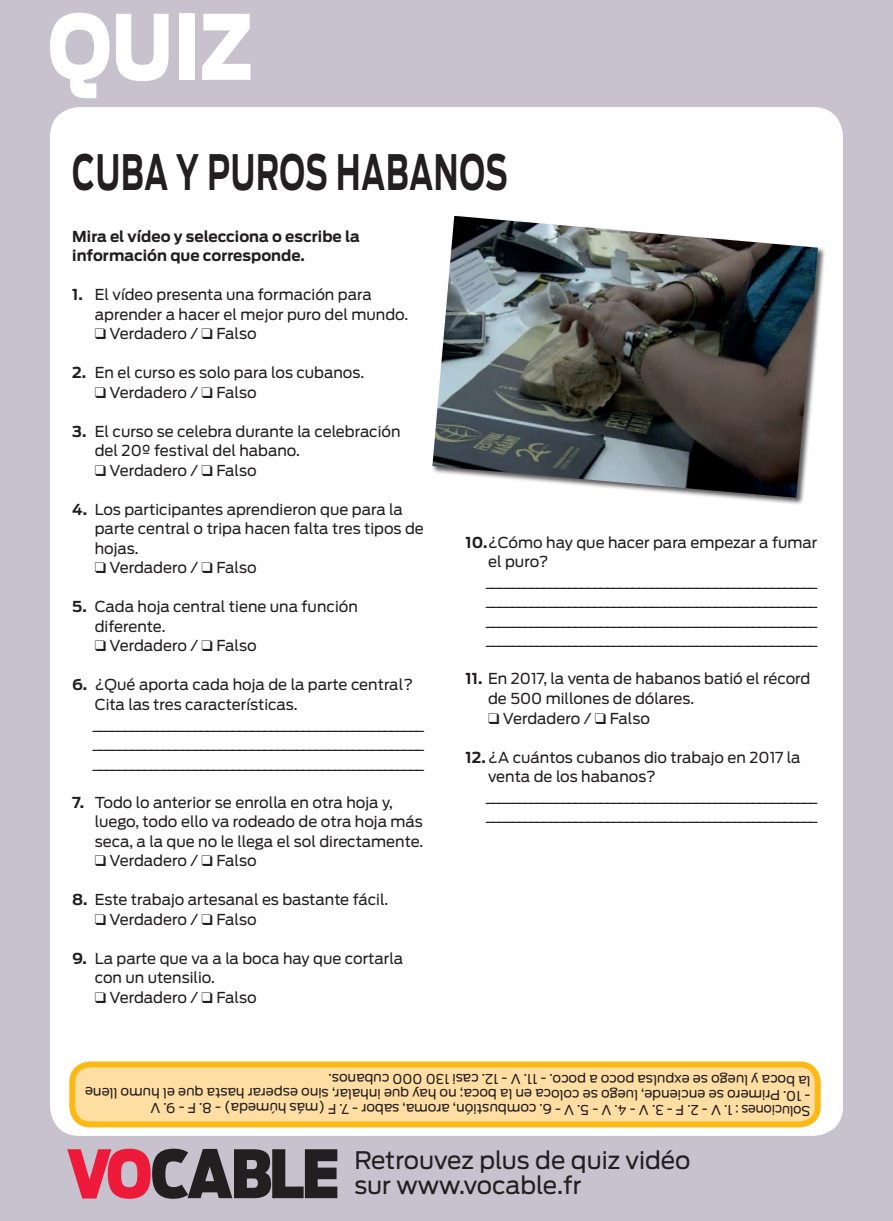
<style>
.page{position:relative;width:893px;height:1221px;background:#fff}
.page>*{position:absolute;margin:0;border:0;box-sizing:border-box;transform-origin:0 0}
.t1{font:900 89.1px "Antenna";color:#fff;scale:.83 1}
.t2{font:700 48.45px "Antenna";letter-spacing:.02em;color:#231f20;scale:.62 1}
.t3{font:24px/25.5px "Antenna";color:#231f20}
.t4{font:15px/19.5px "Antenna";color:#231f20}
.t5{font:700 15px/19.5px "Antenna";color:#231f20}
.t6{font:13.5px/14.5px "Antenna";letter-spacing:-.005em;color:#231f20}
.t7{font:13.5px "Antenna";letter-spacing:-.005em;color:#231f20;scale:.95 1}
.s1{font-weight:700}
</style>
<div class="page">
<div style="left:0;top:0;width:893px;height:1220px;background:#c8c2cf"></div>
<div style="left:50px;top:107px;width:793px;height:1028px;background:#fff;border-radius:30px"></div>
<svg style="left:67px;top:1148px;width:270px;height:50px"></svg>
<div style="left:72px;top:1064px;width:746px;height:60px;background:#ffdea4;border-radius:18px"></div>
<div style="left:69px;top:1061px;width:752px;height:66px;border:6px solid #fcb814;border-radius:18px"></div>
<div style="left:432px;top:215px;width:393px;height:290px;background:#231f20;opacity:.75"></div>
<img style="left:432px;top:216px;width:386px;height:282px">
<h1 class="t1" style="left:48px;top:-6px;width:248px">QUIZ</h1>
<h2 class="t2" style="left:72px;top:143px;width:704px">CUBA Y PUROS HABANOS</h2>
<p class="t5" style="left:72px;top:226px;width:289px">Mira el vídeo y selecciona o escribe la información que corresponde.</p>
<p class="t4" style="left:95px;top:285px;width:315px;text-indent:-22px"><span class="s1">1.</span> El vídeo presenta una formación para aprender a hacer el mejor puro del mundo.</p>
<p class="t4" style="left:95px;top:324px;width:163px">❑ Verdadero / ❑ Falso</p>
<p class="t4" style="left:72px;top:363px;width:294px"><span class="s1">2.</span> En el curso es solo para los cubanos.</p>
<p class="t4" style="left:95px;top:382px;width:163px">❑ Verdadero / ❑ Falso</p>
<p class="t4" style="left:95px;top:421px;width:307px;text-indent:-22px"><span class="s1">3.</span> El curso se celebra durante la celebración del 20º festival del habano.</p>
<p class="t4" style="left:95px;top:460px;width:163px">❑ Verdadero / ❑ Falso</p>
<p class="t4" style="left:95px;top:499px;width:331px;text-indent:-22px"><span class="s1">4.</span> Los participantes aprendieron que para la parte central o tripa hacen falta tres tipos de hojas.</p>
<p class="t4" style="left:95px;top:558px;width:163px">❑ Verdadero / ❑ Falso</p>
<p class="t4" style="left:95px;top:597px;width:265px;text-indent:-22px"><span class="s1">5.</span> Cada hoja central tiene una función diferente.</p>
<p class="t4" style="left:95px;top:636px;width:163px">❑ Verdadero / ❑ Falso</p>
<p class="t4" style="left:93px;top:675px;width:332px;text-indent:-21px"><span class="s1">6.</span> ¿Qué aporta cada hoja de la parte central?<br>Cita las tres características. ____________________________________________________ ____________________________________________________ ____________________________________________________</p>
<p class="t4" style="left:95px;top:792px;width:330px;text-indent:-22px"><span class="s1">7.</span> Todo lo anterior se enrolla en otra hoja y, luego, todo ello va rodeado de otra hoja más seca, a la que no le llega el sol directamente.</p>
<p class="t4" style="left:95px;top:850px;width:163px">❑ Verdadero / ❑ Falso</p>
<p class="t4" style="left:72px;top:889px;width:318px"><span class="s1">8.</span> Este trabajo artesanal es bastante fácil.</p>
<p class="t4" style="left:95px;top:909px;width:163px">❑ Verdadero / ❑ Falso</p>
<p class="t4" style="left:95px;top:948px;width:310px;text-indent:-22px"><span class="s1">9.</span> La parte que va a la boca hay que cortarla con un utensilio.</p>
<p class="t4" style="left:95px;top:987px;width:163px">❑ Verdadero / ❑ Falso</p>
<p class="t4" style="left:487px;top:532px;width:332px;text-indent:-21px"><span class="s1">10.</span>¿Cómo hay que hacer para empezar a fumar el puro? ____________________________________________________ ____________________________________________________ ____________________________________________________ ____________________________________________________</p>
<p class="t4" style="left:488px;top:669px;width:324px;text-indent:-22px"><span class="s1">11.</span> En 2017, la venta de habanos batió el récord de 500 millones de dólares.</p>
<p class="t4" style="left:488px;top:708px;width:163px">❑ Verdadero / ❑ Falso</p>
<p class="t4" style="left:487px;top:747px;width:332px;text-indent:-21px"><span class="s1">12.</span>¿A cuántos cubanos dio trabajo en 2017 la venta de los habanos? ____________________________________________________ ____________________________________________________</p>
<p class="t6" style="left:811px;top:1101px;width:727px;rotate:-180deg">- 10. Primero se enciende, luego se coloca en la boca; no hay que inhalar, sino esperar hasta que el humo llene la boca y luego se expulsa poco a poco. - 11. V - 12. casi 130 000 cubanos.</p>
<p class="t6" style="left:733px;top:1116px;width:584px;rotate:-180deg">1. V - 2. F - 3. V - 4. V - 5. V - 6. combustión, aroma, sabor - 7. F (más húmeda) - 8. F - 9. V</p>
<p class="t7" style="left:810px;top:1118px;width:81px;rotate:-180deg">Soluciones :</p>
<h3 class="t3" style="left:354px;top:1147px;width:338px">Retrouvez plus de quiz vidéo sur www.vocable.fr</h3>
</div>
